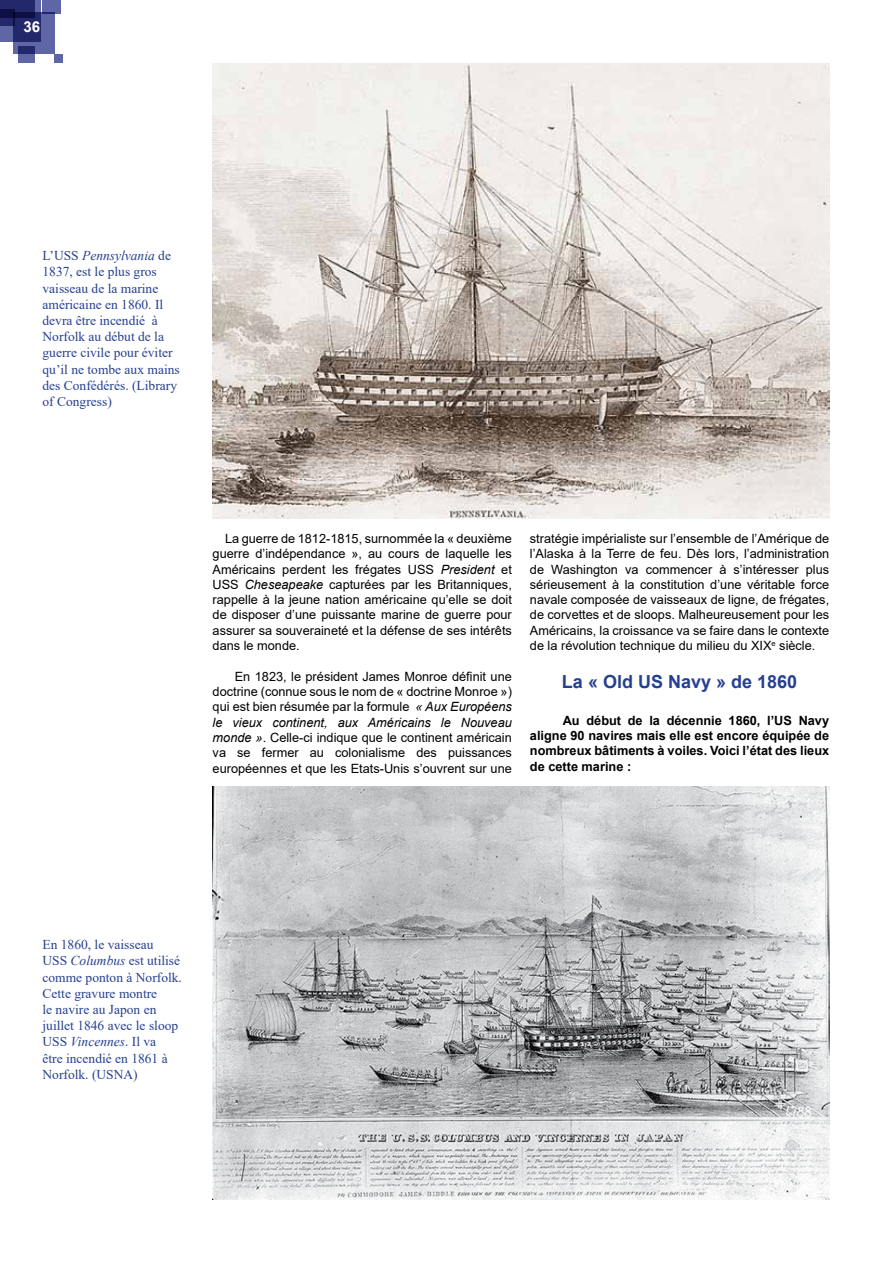
<style>
.page{position:relative;width:893px;height:1263px;background:#fff}
.page>*{position:absolute;margin:0;border:0;box-sizing:border-box;transform-origin:0 0}
.t1{font:700 18px "Arial";color:#25408f}
.t2{font:700 15px "Arial";color:#fff}
.t3{font:13.5px/16.2px "Times New Roman";color:#25408f}
.t4{font:12.75px/15.3px "Arial";color:#000;text-align:justify}
.t5{font:700 12.75px/15.3px "Arial";color:#000;text-align:justify}
.s1{font-style:italic}
</style>
<div class="page">
<div style="left:0;top:0;width:41px;height:42px;background:#5f66a5"></div>
<div style="left:0;top:0;width:34px;height:18px;background:#23286a"></div>
<svg style="left:13px;top:13px;width:42px;height:41px;background:#3e4484"></svg>
<div style="left:55px;top:54px;width:8px;height:9px;background:#5f66a5"></div>
<div style="left:43px;top:0;width:18px;height:14px;background:#5f66a5"></div>
<svg style="left:19px;top:46px;width:16px;height:16px"></svg>
<svg style="left:0;top:9px;width:15px;height:16px"></svg>
<img style="left:213px;top:64px;width:616px;height:454px">
<img style="left:213px;top:787px;width:616px;height:412px">
<p class="t2" style="left:24px;top:16px;width:18px">36</p>
<p class="t3" style="left:43px;top:247px;width:139px">L’USS <span class="s1">Pennsylvania</span> de<br>1837, est le plus gros vaisseau de la marine américaine en 1860. Il devra être incendié à<br>Norfolk au début de la guerre civile pour éviter qu’il ne tombe aux mains des Confédérés. (Library of Congress)</p>
<p class="t4" style="left:213px;top:531px;width:301px;text-indent:12px">La guerre de 1812-1815, surnommée la « deuxième guerre d’indépendance », au cours de laquelle les Américains perdent les frégates USS <span class="s1">President</span> et USS <span class="s1">Cheseapeake</span> capturées par les Britanniques, rappelle à la jeune nation américaine qu’elle se doit de disposer d’une puissante marine de guerre pour assurer sa souveraineté et la défense de ses intérêts dans le monde.</p>
<p class="t4" style="left:213px;top:668px;width:301px;text-indent:22px">En 1823, le président James Monroe définit une doctrine (connue sous le nom de « doctrine Monroe ») qui est bien résumée par la formule <span class="s1">« Aux Européens le vieux continent, aux Américains le Nouveau monde »</span>. Celle-ci indique que le continent américain va se fermer au colonialisme des puissances européennes et que les Etats-Unis s’ouvrent sur une</p>
<p class="t4" style="left:530px;top:531px;width:301px">stratégie impérialiste sur l’ensemble de l’Amérique de l’Alaska à la Terre de feu. Dès lors, l’administration de Washington va commencer à s’intéresser plus sérieusement à la constitution d’une véritable force navale composée de vaisseaux de ligne, de frégates, de corvettes et de sloops. Malheureusement pour les Américains, la croissance va se faire dans le contexte de la révolution technique du milieu du XIX<sup>e</sup> siècle.</p>
<h1 class="t1" style="left:562px;top:669px;width:237px">La « Old US Navy » de 1860</h1>
<p class="t5" style="left:530px;top:713px;width:301px;text-indent:33px">Au début de la décennie 1860, l’US Navy aligne 90 navires mais elle est encore équipée de nombreux bâtiments à voiles. Voici l’état des lieux de cette marine :</p>
<p class="t3" style="left:43px;top:936px;width:141px">En 1860, le vaisseau<br>USS <span class="s1">Columbus</span> est utilisé comme ponton à Norfolk.<br>Cette gravure montre<br>le navire au Japon en juillet 1846 avec le sloop<br>USS <span class="s1">Vincennes</span>. Il va<br>être incendié en 1861 à<br>Norfolk. (USNA)</p>
</div>
